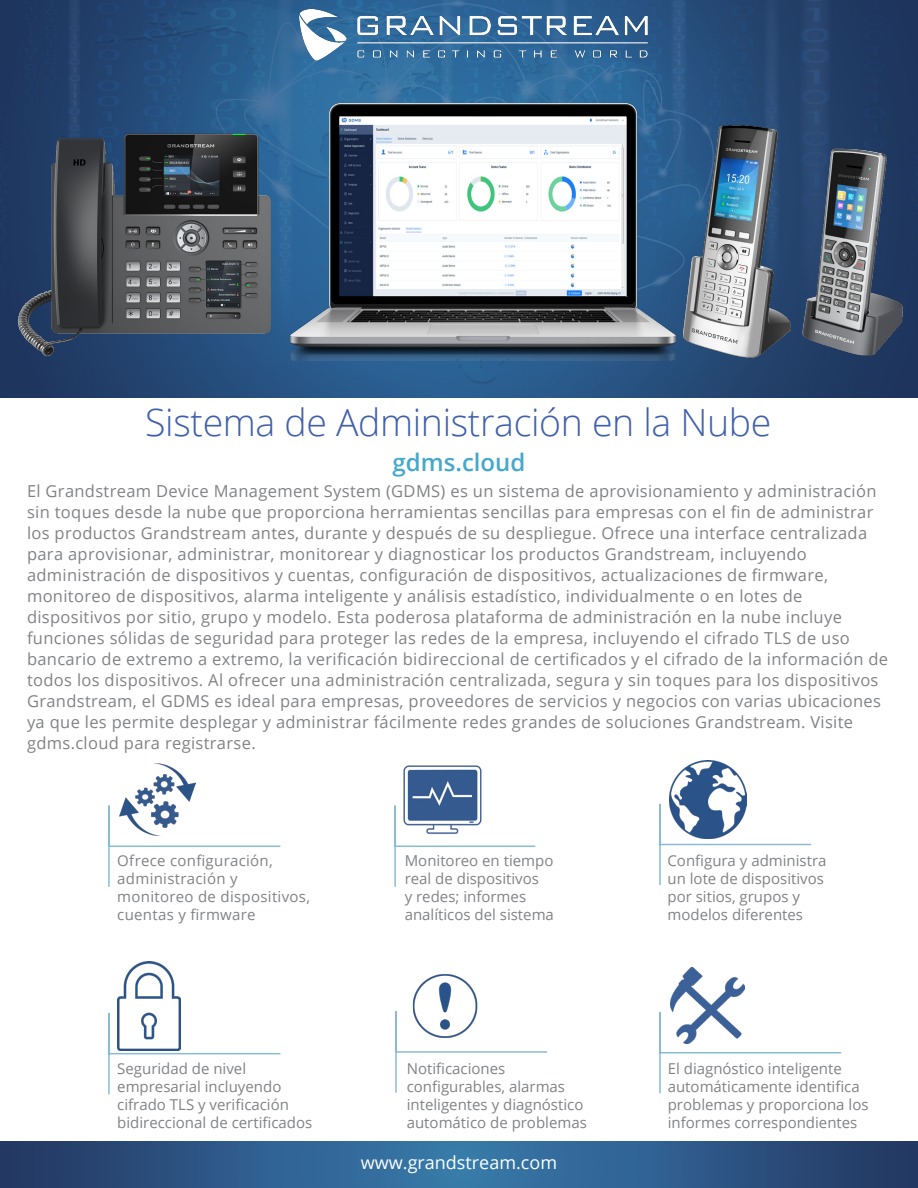
<style>
.page{position:relative;width:918px;height:1188px;background:#fff}
.page>*{position:absolute;margin:0;border:0;box-sizing:border-box;transform-origin:0 0}
.t1{font:300 37.5px "Open Sans";letter-spacing:-.01em;color:#4160ac}
.t2{font:600 24px "Open Sans";color:#46a8ca}
.t3{font:18px "Open Sans";color:#fff}
.t4{font:16.5px/21px "Open Sans";letter-spacing:.02em;color:#808285}
.t5{font:15px/18px "Open Sans";color:#808285}
.t6{font:15px/18px "Open Sans";letter-spacing:.02em;color:#808285}
</style>
<div class="page">
<img style="left:0;top:0;width:918px;height:397px">
<img style="left:291px;top:10px;width:362px;height:53px">
<svg style="left:0;top:1142px;width:918px;height:46px;background:#2d5988"></svg>
<svg style="left:108px;top:805px;width:173px;height:82px"></svg>
<svg style="left:394px;top:805px;width:142px;height:82px"></svg>
<svg style="left:659px;top:803px;width:153px;height:83px"></svg>
<svg style="left:108px;top:1013px;width:173px;height:82px"></svg>
<svg style="left:395px;top:1011px;width:152px;height:82px"></svg>
<svg style="left:659px;top:1012px;width:183px;height:82px"></svg>
<img style="left:671px;top:968px;width:74px;height:76px">
<img style="left:402px;top:765px;width:82px;height:71px">
<img style="left:669px;top:761px;width:78px;height:77px">
<img style="left:117px;top:962px;width:64px;height:88px">
<img style="left:404px;top:974px;width:82px;height:71px">
<img style="left:120px;top:764px;width:76px;height:71px">
<img style="left:10px;top:128px;width:270px;height:233px">
<img style="left:681px;top:119px;width:117px;height:242px">
<img style="left:780px;top:138px;width:138px;height:223px">
<img style="left:290px;top:104px;width:385px;height:257px">
<h1 class="t1" style="left:145px;top:397px;width:628px">Sistema de Administración en la Nube</h1>
<h2 class="t2" style="left:393px;top:446px;width:134px">gdms.cloud</h2>
<p class="t4" style="left:27px;top:480px;width:863px">El Grandstream Device Management System (GDMS) es un sistema de aprovisionamiento y administración sin toques desde la nube que proporciona herramientas sencillas para empresas con el fin de administrar los productos Grandstream antes, durante y después de su despliegue. Ofrece una interface centralizada para aprovisionar, administrar, monitorear y diagnosticar los productos Grandstream, incluyendo administración de dispositivos y cuentas, configuración de dispositivos, actualizaciones de firmware, monitoreo de dispositivos, alarma inteligente y análisis estadístico, individualmente o en lotes de dispositivos por sitio, grupo y modelo. Esta poderosa plataforma de administración en la nube incluye funciones sólidas de seguridad para proteger las redes de la empresa, incluyendo el cifrado TLS de uso bancario de extremo a extremo, la verificación bidireccional de certificados y el cifrado de la información de todos los dispositivos. Al ofrecer una administración centralizada, segura y sin toques para los dispositivos Grandstream, el GDMS es ideal para empresas, proveedores de servicios y negocios con varias ubicaciones ya que les permite desplegar y administrar fácilmente redes grandes de soluciones Grandstream. Visite gdms.cloud para registrarse.</p>
<p class="t6" style="left:117px;top:851px;width:194px">Ofrece configuración, administración y monitoreo de dispositivos, cuentas y firmware</p>
<p class="t5" style="left:405px;top:851px;width:151px">Monitoreo en tiempo real de dispositivos<br>y redes; informes analíticos del sistema</p>
<p class="t5" style="left:667px;top:851px;width:161px">Configura y administra un lote de dispositivos por sitios, grupos y modelos diferentes</p>
<p class="t5" style="left:117px;top:1059px;width:196px">Seguridad de nivel empresarial incluyendo cifrado TLS y verificación bidireccional de certificados</p>
<p class="t5" style="left:407px;top:1059px;width:182px">Notificaciones configurables, alarmas inteligentes y diagnóstico automático de problemas</p>
<p class="t5" style="left:668px;top:1059px;width:202px">El diagnóstico inteligente automáticamente identifica problemas y proporciona los informes correspondientes</p>
<p class="t3" style="left:361px;top:1151px;width:198px">www.grandstream.com</p>
</div>
